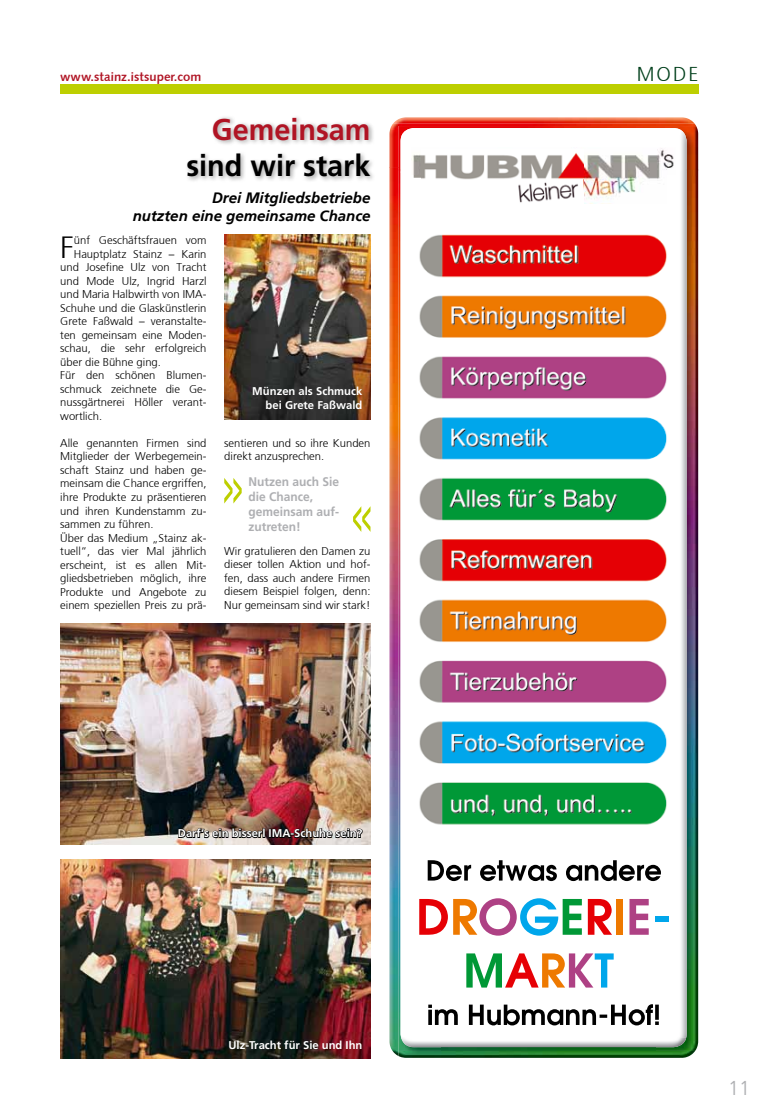
<style>
.page{position:relative;width:780px;height:1117px;background:#fff}
.page>*{position:absolute;margin:0;border:0;box-sizing:border-box;transform-origin:0 0}
.t1{font:300 30.62px "Frutiger";color:#000}
.t2{font:700 30px "Frutiger";color:#000;scale:.96 1}
.t3{font:700 30px "Frutiger";color:#b01424;scale:.96 1}
.t4{font:300 20px "Frutiger";color:#003f1b}
.t5{font:300 20px "Frutiger";color:#aeafb2}
.t6{font:italic 700 15px/18px "Frutiger";color:#000;text-align:right}
.t7{font:700 12.5px/15px "Frutiger";color:#aeafb2;scale:.96 1}
.t8{font:12.5px "Humanist 531 BT Bold A";color:#b01424}
.t9{font:300 11.25px/13.5px "Frutiger";color:#000}
.t10{font:700 11.25px/13.5px "Frutiger";color:#fff;text-align:right}
</style>
<div class="page">
<div style="left:60px;top:85px;width:638px;height:9px;background:#bdcf00"></div>
<img style="left:393px;top:117px;width:301px;height:7px">
<img style="left:389px;top:124px;width:307px;height:43px">
<img style="left:389px;top:167px;width:9px;height:883px">
<img style="left:398px;top:1050px;width:297px;height:7px">
<img style="left:398px;top:126px;width:300px;height:44px">
<img style="left:398px;top:170px;width:43px;height:880px">
<img style="left:655px;top:170px;width:43px;height:880px">
<img style="left:441px;top:1046px;width:214px;height:4px">
<img style="left:409px;top:128px;width:269px;height:1px">
<img style="left:401px;top:1036px;width:285px;height:10px">
<img style="left:441px;top:175px;width:205px;height:851px">
<img style="left:400px;top:129px;width:286px;height:43px">
<img style="left:400px;top:172px;width:41px;height:864px">
<img style="left:646px;top:172px;width:40px;height:864px">
<svg style="left:466px;top:953px;width:147px;height:34px"></svg>
<svg style="left:419px;top:898px;width:193px;height:37px"></svg>
<div style="left:616px;top:898px;width:6px;height:36px;background:#ee7900"></div>
<svg style="left:629px;top:898px;width:19px;height:36px"></svg>
<div style="left:655px;top:916px;width:13px;height:6px;background:#00a6eb"></div>
<svg style="left:427px;top:860px;width:234px;height:20px"></svg>
<svg style="left:428px;top:1003px;width:230px;height:22px"></svg>
<img style="left:411px;top:147px;width:264px;height:28px">
<img style="left:411px;top:175px;width:9px;height:28px">
<img style="left:667px;top:175px;width:8px;height:28px">
<img style="left:408px;top:224px;width:268px;height:604px">
<svg style="left:392px;top:1050px;width:6px;height:6px"></svg>
<div style="left:185px;top:115px;width:191px;height:67px;background:#000;opacity:.35"></div>
<svg style="left:224px;top:478px;width:18px;height:25px"></svg>
<svg style="left:353px;top:506px;width:17px;height:25px"></svg>
<img style="left:60px;top:859px;width:310px;height:198px">
<img style="left:224px;top:235px;width:146px;height:184px">
<img style="left:60px;top:623px;width:310px;height:221px">
<img style="left:177px;top:822px;width:186px;height:23px">
<p class="t8" style="left:60px;top:69px;width:143px">www.stainz.istsuper.com</p>
<h3 class="t4" style="left:636px;top:63px;width:63px">MODE</h3>
<h2 class="t3" style="left:212px;top:111px;width:167px">Gemeinsam</h2>
<h2 class="t2" style="left:186px;top:147px;width:193px">sind wir stark</h2>
<h3 class="t6" style="left:133px;top:189px;width:239px">Drei Mitgliedsbetriebe<br>nutzten eine gemeinsame Chance</h3>
<h1 class="t1" style="left:60px;top:230px;width:15px">F</h1>
<p class="t9" style="left:74px;top:234px;width:134px">ünf Geschäftsfrauen vom</p>
<p class="t9" style="left:74px;top:247px;width:134px">Hauptplatz Stainz – Karin</p>
<p class="t9" style="left:60px;top:261px;width:148px">und Josefine Ulz von Tracht</p>
<p class="t9" style="left:60px;top:274px;width:148px">und Mode Ulz, Ingrid Harzl</p>
<p class="t9" style="left:60px;top:288px;width:148px">und Maria Halbwirth von IMA-</p>
<p class="t9" style="left:60px;top:301px;width:148px">Schuhe und die Glaskünstlerin</p>
<p class="t9" style="left:60px;top:315px;width:148px">Grete Faßwald – veranstalte-</p>
<p class="t9" style="left:60px;top:328px;width:148px">ten gemeinsam eine Moden-</p>
<p class="t9" style="left:60px;top:342px;width:148px">schau, die sehr erfolgreich</p>
<p class="t9" style="left:60px;top:355px;width:102px">über die Bühne ging.</p>
<p class="t9" style="left:60px;top:369px;width:148px">Für den schönen Blumen-</p>
<p class="t9" style="left:60px;top:382px;width:148px">schmuck zeichnete die Ge-</p>
<p class="t9" style="left:60px;top:396px;width:148px">nussgärtnerei Höller verant-</p>
<p class="t9" style="left:60px;top:409px;width:43px">wortlich.</p>
<p class="t9" style="left:60px;top:436px;width:148px">Alle genannten Firmen sind<br>Mitglieder der Werbegemein&shy;schaft Stainz und haben ge&shy;meinsam die Chance ergriffen, ihre Produkte zu präsentieren und ihren Kundenstamm zu&shy;sammen zu führen.<br>Über das Medium „Stainz ak&shy;tuell“, das vier Mal jährlich erscheint, ist es allen Mit&shy;gliedsbetrieben möglich, ihre<br>Produkte und Angebote zu einem speziellen Preis zu prä-</p>
<p class="t10" style="left:252px;top:384px;width:112px">Münzen als Schmuck bei Grete Faßwald</p>
<p class="t9" style="left:224px;top:436px;width:148px">sentieren und so ihre Kunden direkt anzusprechen.</p>
<p class="t7" style="left:248px;top:473px;width:96px">Nutzen auch Sie die Chance, gemeinsam auf&shy;zutreten!</p>
<p class="t9" style="left:224px;top:544px;width:148px;text-align:justify">Wir gratulieren den Damen zu dieser tollen Aktion und hof&shy;fen, dass auch andere Firmen diesem Beispiel folgen, denn:<br>Nur gemeinsam sind wir stark!</p>
<p class="t10" style="left:178px;top:826px;width:186px">Darf‘s ein bisserl IMA-Schuhe sein?</p>
<p class="t10" style="left:228px;top:1037px;width:135px">Ulz-Tracht für Sie und Ihn</p>
<h3 class="t5" style="left:728px;top:1076px;width:24px">11</h3>
</div>
